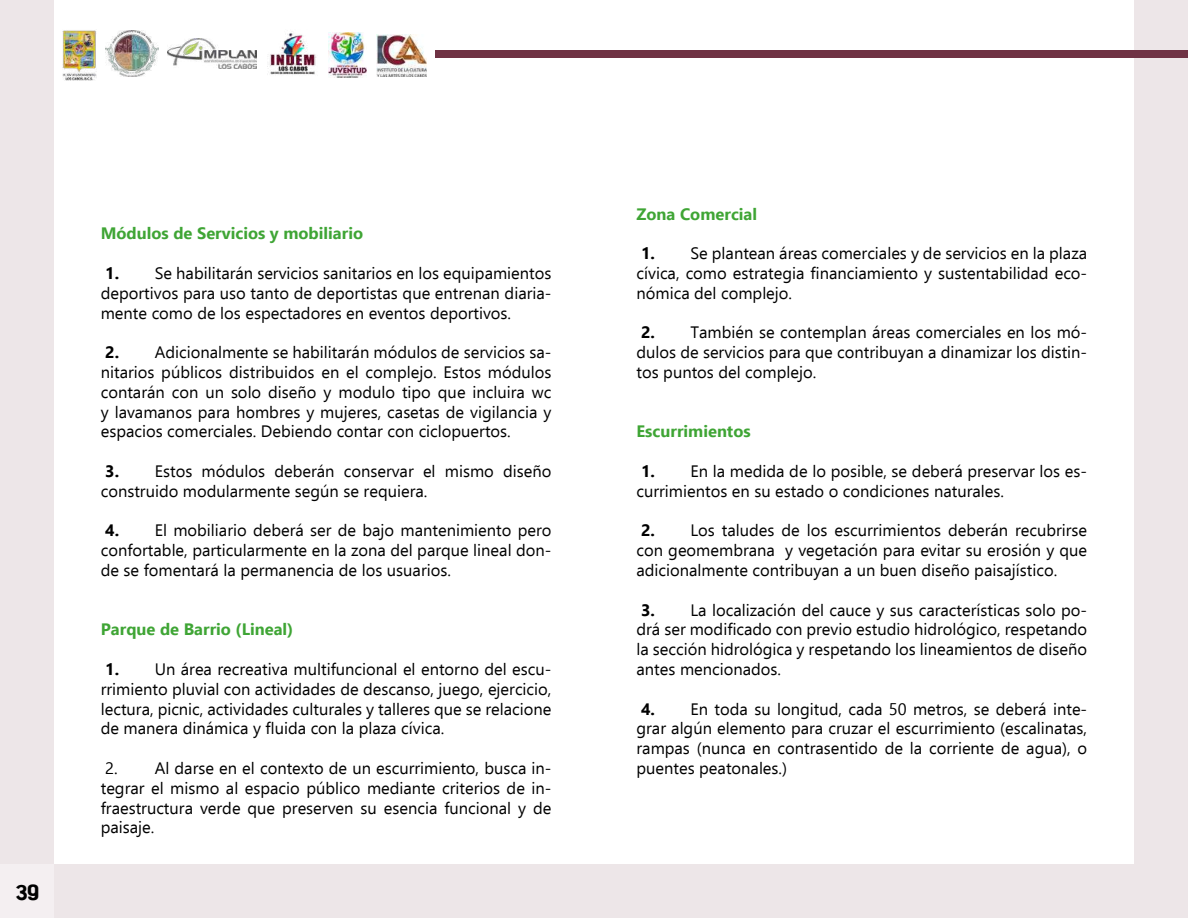
<style>
.page{position:relative;width:1188px;height:918px;background:#fff}
.page>*{position:absolute;margin:0;border:0;box-sizing:border-box;transform-origin:0 0}
.t1{font:21.9px "Ottine Slab";color:#000}
.t2{font:16.5px/19.8px "Ebrima";color:#000;text-align:justify}
.t3{font:700 16.5px "Ebrima";color:#3fa535}
.s1{font-weight:700}
</style>
<div class="page">
<div style="left:1134px;top:0;width:54px;height:918px;background:#ede6e8"></div>
<div style="left:0;top:0;width:54px;height:918px;background:#ede6e8"></div>
<div style="left:435px;top:50px;width:753px;height:8px;background:#6f3244"></div>
<div style="left:54px;top:864px;width:1080px;height:54px;background:#ede6e8"></div>
<div style="left:0;top:864px;width:54px;height:54px;background:#f4eff1"></div>
<img style="left:105px;top:31px;width:53px;height:45px">
<img style="left:62px;top:30px;width:34px;height:51px">
<img style="left:167px;top:39px;width:90px;height:29px">
<img style="left:267px;top:33px;width:49px;height:42px">
<img style="left:328px;top:32px;width:38px;height:45px">
<img style="left:377px;top:34px;width:50px;height:43px">
<h1 class="t1" style="left:16px;top:875px;width:25px">39</h1>
<p class="t3" style="left:101px;top:221px;width:264px">Módulos de Servicios y mobiliario</p>
<p class="t2" style="left:101px;top:263px;width:452px"><span class="s1">1.</span> Se habilitarán servicios sanitarios en los equipamientos deportivos para uso tanto de deportistas que entrenan diaria&shy;mente como de los espectadores en eventos deportivos.</p>
<p class="t2" style="left:101px;top:342px;width:452px"><span class="s1">2.</span> Adicionalmente se habilitarán módulos de servicios sa&shy;nitarios públicos distribuidos en el complejo. Estos módulos contarán con un solo diseño y modulo tipo que incluira wc y lavamanos para hombres y mujeres, casetas de vigilancia y espacios comerciales. Debiendo contar con ciclopuertos.</p>
<p class="t2" style="left:101px;top:461px;width:452px"><span class="s1">3.</span> Estos módulos deberán conservar el mismo diseño construido modularmente según se requiera.</p>
<p class="t2" style="left:101px;top:520px;width:452px"><span class="s1">4.</span> El mobiliario deberá ser de bajo mantenimiento pero confortable, particularmente en la zona del parque lineal don&shy;de se fomentará la permanencia de los usuarios.</p>
<p class="t3" style="left:101px;top:617px;width:194px">Parque de Barrio (Lineal)</p>
<p class="t2" style="left:101px;top:659px;width:452px"><span class="s1">1.</span> Un área recreativa multifuncional el entorno del escu&shy;rrimiento pluvial con actividades de descanso, juego, ejercicio, lectura, picnic, actividades culturales y talleres que se relacione de manera dinámica y fluida con la plaza cívica.</p>
<p class="t2" style="left:101px;top:758px;width:452px">2. Al darse en el contexto de un escurrimiento, busca in&shy;tegrar el mismo al espacio público mediante criterios de in&shy;fraestructura verde que preserven su esencia funcional y de paisaje.</p>
<p class="t3" style="left:637px;top:201px;width:122px">Zona Comercial</p>
<p class="t2" style="left:637px;top:243px;width:452px"><span class="s1">1.</span> Se plantean áreas comerciales y de servicios en la plaza cívica, como estrategia financiamiento y sustentabilidad eco&shy;nómica del complejo.</p>
<p class="t2" style="left:637px;top:322px;width:452px"><span class="s1">2.</span> También se contemplan áreas comerciales en los mó&shy;dulos de servicios para que contribuyan a dinamizar los distin&shy;tos puntos del complejo.</p>
<p class="t3" style="left:637px;top:419px;width:116px">Escurrimientos</p>
<p class="t2" style="left:637px;top:461px;width:452px"><span class="s1">1.</span> En la medida de lo posible, se deberá preservar los es&shy;currimientos en su estado o condiciones naturales.</p>
<p class="t2" style="left:637px;top:520px;width:452px"><span class="s1">2.</span> Los taludes de los escurrimientos deberán recubrirse con geomembrana y vegetación para evitar su erosión y que adicionalmente contribuyan a un buen diseño paisajístico.</p>
<p class="t2" style="left:637px;top:599px;width:452px"><span class="s1">3.</span> La localización del cauce y sus características solo po&shy;drá ser modificado con previo estudio hidrológico, respetando la sección hidrológica y respetando los lineamientos de diseño antes mencionados.</p>
<p class="t2" style="left:637px;top:698px;width:452px"><span class="s1">4.</span> En toda su longitud, cada 50 metros, se deberá inte&shy;grar algún elemento para cruzar el escurrimiento (escalinatas, rampas (nunca en contrasentido de la corriente de agua), o puentes peatonales.)</p>
</div>
